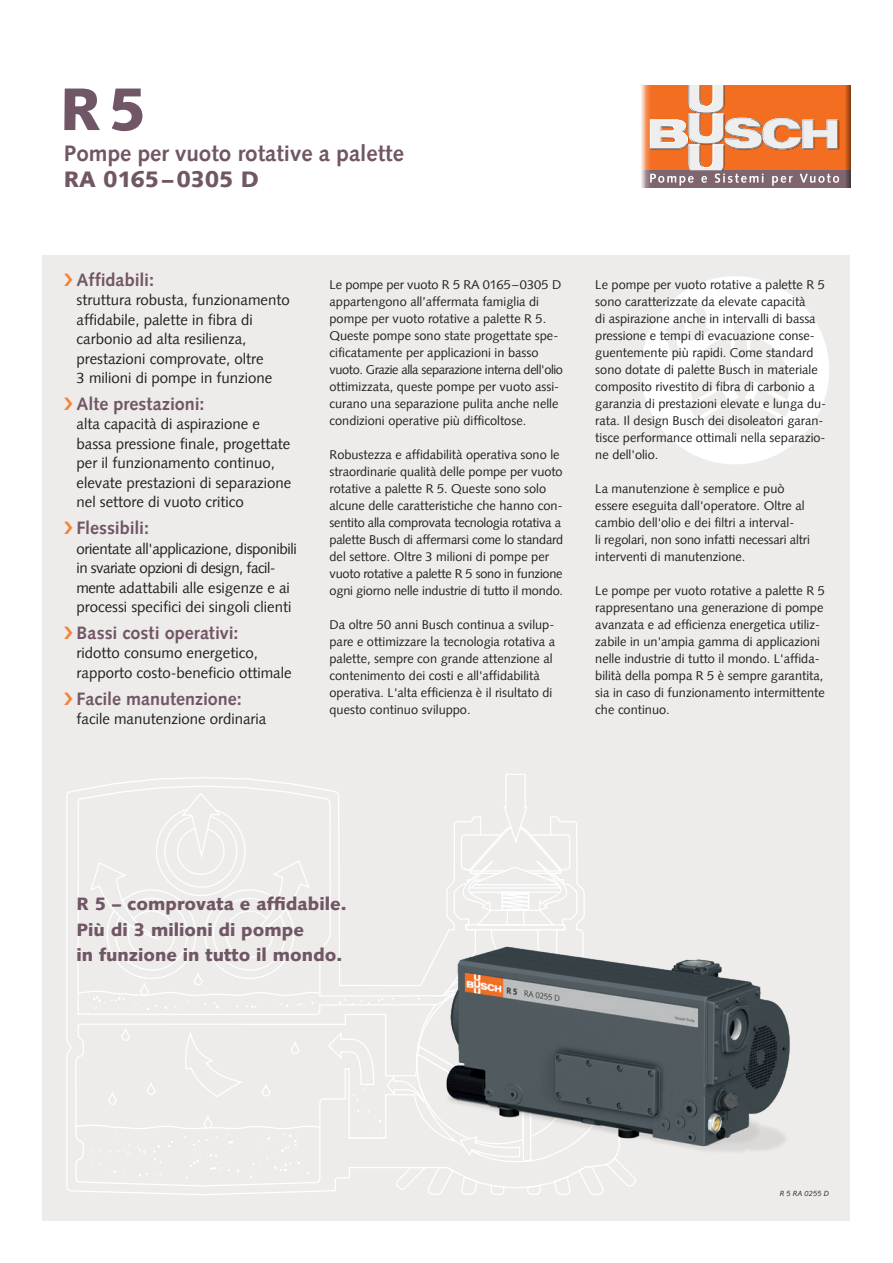
<style>
.page{position:relative;width:893px;height:1263px;background:#fff}
.page>*{position:absolute;margin:0;border:0;box-sizing:border-box;transform-origin:0 0}
.t1{font:900 60px "Syntax LT";color:#715665}
.t2{font:700 22.5px "Syntax LT";color:#715665}
.t3{font:900 22.5px "Syntax LT";letter-spacing:-.015em;color:#715665}
.t4{font:700 18px "Syntax LT";letter-spacing:-.005em;color:#715665}
.t5{font:900 18px/25.5px "Syntax LT";color:#715665}
.t6{font:15px/19.5px "Syntax LT";color:#231f20}
.t7{font:15px/19.5px "Syntax LT";letter-spacing:-.02em;color:#231f20}
.t8{font:12.75px/17px "Syntax LT";color:#231f20}
.t9{font:italic 7.5px "Syntax LT";letter-spacing:.02em;color:#231f20}
</style>
<div class="page">
<div style="left:43px;top:255px;width:807px;height:965px;background:#edecea"></div>
<svg style="left:641px;top:276px;width:188px;height:188px"></svg>
<svg style="left:74px;top:774px;width:562px;height:421px"></svg>
<img style="left:436px;top:935px;width:354px;height:222px">
<svg style="left:641px;top:85px;width:209px;height:102px;background:#d07f55"></svg>
<svg style="left:650px;top:85px;width:189px;height:101px;background:#dd926a"></svg>
<h1 class="t1" style="left:60px;top:74px;width:89px">R5</h1>
<h2 class="t2" style="left:64px;top:141px;width:342px">Pompe per vuoto rotative a palette</h2>
<h2 class="t3" style="left:64px;top:166px;width:197px">RA 0165–0305 D</h2>
<h3 class="t4" style="left:77px;top:269px;width:79px">Affidabili:</h3>
<p class="t6" style="left:77px;top:290px;width:215px">struttura robusta, funzionamento affidabile, palette in fibra di carbonio ad alta resilienza, prestazioni comprovate, oltre<br>3 milioni di pompe in funzione</p>
<h3 class="t4" style="left:77px;top:393px;width:130px">Alte prestazioni:</h3>
<p class="t6" style="left:77px;top:414px;width:216px">alta capacità di aspirazione e bassa pressione finale, progettate per il funzionamento continuo, elevate prestazioni di separazione nel settore di vuoto critico</p>
<h3 class="t4" style="left:77px;top:518px;width:74px">Flessibili:</h3>
<p class="t7" style="left:77px;top:539px;width:222px">orientate all'applicazione, disponibili in svariate opzioni di design, facil&shy;mente adattabili alle esigenze e ai processi specifici dei singoli clienti</p>
<h3 class="t4" style="left:77px;top:622px;width:164px">Bassi costi operativi:</h3>
<p class="t6" style="left:77px;top:643px;width:217px">ridotto consumo energetico, rapporto costo-beneficio ottimale</p>
<h3 class="t4" style="left:77px;top:688px;width:167px">Facile manutenzione:</h3>
<p class="t6" style="left:77px;top:709px;width:191px">facile manutenzione ordinaria</p>
<p class="t8" style="left:330px;top:276px;width:235px">Le pompe per vuoto R 5 RA 0165–0305 D appartengono all’affermata famiglia di pompe per vuoto rotative a palette R 5.<br>Queste pompe sono state progettate spe&shy;cificatamente per applicazioni in basso vuoto. Grazie alla separazione interna dell'olio ottimizzata, queste pompe per vuoto assi&shy;curano una separazione pulita anche nelle condizioni operative più difficoltose.</p>
<p class="t8" style="left:330px;top:446px;width:235px">Robustezza e affidabilità operativa sono le straordinarie qualità delle pompe per vuoto rotative a palette R 5. Queste sono solo alcune delle caratteristiche che hanno con&shy;sentito alla comprovata tecnologia rotativa a palette Busch di affermarsi come lo standard del settore. Oltre 3 milioni di pompe per vuoto rotative a palette R 5 sono in funzione ogni giorno nelle industrie di tutto il mondo.</p>
<p class="t8" style="left:330px;top:616px;width:227px">Da oltre 50 anni Busch continua a svilup&shy;pare e ottimizzare la tecnologia rotativa a palette, sempre con grande attenzione al contenimento dei costi e all'affidabilità operativa. L'alta efficienza è il risultato di questo continuo sviluppo.</p>
<p class="t8" style="left:595px;top:276px;width:232px">Le pompe per vuoto rotative a palette R 5 sono caratterizzate da elevate capacità<br>di aspirazione anche in intervalli di bassa pressione e tempi di evacuazione conse&shy;guentemente più rapidi. Come standard sono dotate di palette Busch in materiale composito rivestito di fibra di carbonio a garanzia di prestazioni elevate e lunga du&shy;rata. Il design Busch dei disoleatori garan&shy;tisce performance ottimali nella separazio&shy;ne dell'olio.</p>
<p class="t8" style="left:595px;top:480px;width:216px">La manutenzione è semplice e può essere eseguita dall'operatore. Oltre al cambio dell'olio e dei filtri a interval-<br>li regolari, non sono infatti necessari altri interventi di manutenzione.</p>
<p class="t8" style="left:595px;top:582px;width:231px">Le pompe per vuoto rotative a palette R 5 rappresentano una generazione di pompe avanzata e ad efficienza energetica utiliz&shy;zabile in un'ampia gamma di applicazioni nelle industrie di tutto il mondo. L'affida&shy;bilità della pompa R 5 è sempre garantita, sia in caso di funzionamento intermittente che continuo.</p>
<h3 class="t5" style="left:77px;top:891px;width:271px">R 5 – comprovata e affidabile.<br>Più di 3 milioni di pompe<br>in funzione in tutto il mondo.</h3>
<p class="t9" style="left:780px;top:1189px;width:51px">R 5 RA 0255 D</p>
</div>
